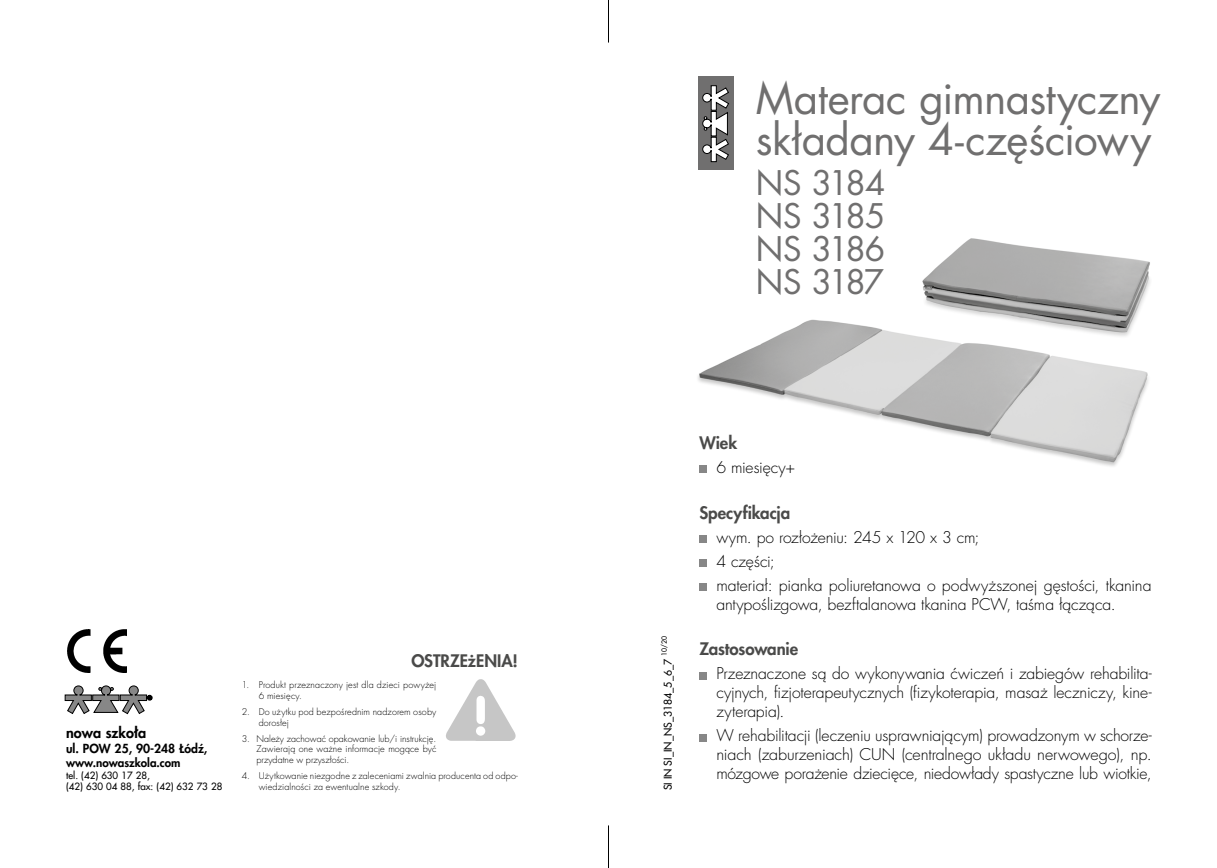
<style>
.page{position:relative;width:1217px;height:868px;background:#fff}
.page>*{position:absolute;margin:0;border:0;box-sizing:border-box;transform-origin:0 0}
.t1{font:42.3px/40.5px "Futura LTS Book";letter-spacing:-.015em;color:#706f6f}
.t2{font:33px/33px "Futura LTS Book";letter-spacing:-.075em;color:#706f6f;text-align:justify}
.t3{font:800 16.8px "Futura LTS";letter-spacing:-.005em;color:#4a4a49}
.t4{font:300 15.75px/18.9px "Futura LTS";letter-spacing:-.01em;color:#000;text-align:justify}
.t5{font:800 14.4px "Futura LTS";color:#000}
.t6{font:800 12.15px "Futura LTS";color:#000}
.t7{font:800 11.55px "Futura LTS";color:#000}
.t8{font:10.5px "Futura LTS";color:#000}
.t9{font:9.75px/11.7px "Futura LTS";color:#000}
.t10{font:300 9px/10.8px "Futura LTS";letter-spacing:.01em;color:#000}
.t11{font:6.9px "Futura LTS";color:#000}
</style>
<div class="page">
<img style="left:698px;top:319px;width:450px;height:154px">
<div style="left:699px;top:465px;width:7px;height:8px;background:#878787"></div>
<div style="left:699px;top:535px;width:7px;height:7px;background:#878787"></div>
<div style="left:699px;top:559px;width:7px;height:7px;background:#878787"></div>
<div style="left:699px;top:583px;width:7px;height:7px;background:#878787"></div>
<div style="left:699px;top:672px;width:7px;height:7px;background:#878787"></div>
<div style="left:699px;top:733px;width:7px;height:8px;background:#878787"></div>
<img style="left:911px;top:238px;width:239px;height:109px">
<hr style="left:608px;top:0;width:1px;height:43px;background:#000">
<hr style="left:608px;top:825px;width:1px;height:42px;background:#000">
<div style="left:697px;top:77px;width:36px;height:93px;background:#706f6f"></div>
<svg style="left:702px;top:85px;width:26px;height:77px"></svg>
<img style="left:67px;top:629px;width:59px;height:43px">
<img style="left:446px;top:679px;width:70px;height:62px">
<svg style="left:65px;top:685px;width:87px;height:29px"></svg>
<p class="t5" style="left:66px;top:723px;width:82px">nowa szko³a</p>
<p class="t6" style="left:66px;top:740px;width:143px">ul. POW 25, 90-248 £ódŸ,</p>
<p class="t7" style="left:66px;top:754px;width:116px">www.nowaszkola.com</p>
<p class="t9" style="left:66px;top:769px;width:158px">tel. (42) 630 17 28,<br>(42) 630 04 88, fax: (42) 632 73 28</p>
<p class="t3" style="left:411px;top:649px;width:108px">OSTRZE¿ENIA!</p>
<p class="t10" style="left:259px;top:679px;width:179px;text-indent:-17px">1. Produkt przeznaczony jest dla dzieci powy¿ej<br>6 miesięcy.</p>
<p class="t10" style="left:259px;top:706px;width:179px;text-indent:-17px">2. Do u¿ytku pod bezpoœrednim nadzorem osoby doros³ej</p>
<p class="t10" style="left:256px;top:733px;width:181px;text-align:justify;text-indent:-15px">3. Nale¿y zachowaæ opakowanie lub/i instrukcjê.<br>Zawieraj¹ one wa¿ne informacje mog¹ce byæ przydatne w przysz³oœci.</p>
<p class="t10" style="left:259px;top:770px;width:261px;text-indent:-17px">4. U¿ytkowanie niezgodne z zaleceniami zwalnia producenta od odpo&shy;wiedzialnoœci za ewentualne szkody.</p>
<h1 class="t1" style="left:755px;top:79px;width:406px">Materac gimnastyczny składany 4-częściowy</h1>
<h2 class="t2" style="left:755px;top:167px;width:131px">NS 3184<br>NS 3185<br>NS 3186<br>NS 3187</h2>
<p class="t11" style="left:659px;top:655px;width:21px;rotate:-90deg">10/20</p>
<p class="t8" style="left:660px;top:790px;width:133px;rotate:-90deg">SI IN SI_IN_NS_3184_5_6_7</p>
<p class="t3" style="left:699px;top:431px;width:39px">Wiek</p>
<p class="t4" style="left:716px;top:458px;width:80px">6 miesięcy+</p>
<p class="t3" style="left:699px;top:501px;width:92px">Specyfikacja</p>
<p class="t4" style="left:716px;top:525px;width:436px;line-height:24px;text-align:left">wym. po rozłożeniu: 245 x 120 x 3 cm;<br>4 części;<br>materiał: pianka poliuretanowa o podwyższonej gęstości, tkanina</p>
<p class="t4" style="left:716px;top:594px;width:400px">antypoślizgowa, bezftalanowa tkanina PCW, taśma łącząca.</p>
<p class="t3" style="left:699px;top:637px;width:100px">Zastosowanie</p>
<p class="t4" style="left:716px;top:664px;width:436px">Przeznaczone są do wykonywania ćwiczeń i zabiegów rehabilita&shy;cyjnych, fizjoterapeutycznych (fizykoterapia, masaż leczniczy, kine&shy;zyterapia).</p>
<p class="t4" style="left:716px;top:726px;width:436px">W rehabilitacji (leczeniu usprawniającym) prowadzonym w schorze&shy;niach (zaburzeniach) CUN (centralnego układu nerwowego), np. mózgowe porażenie dziecięce, niedowłady spastyczne lub wiotkie,</p>
</div>
